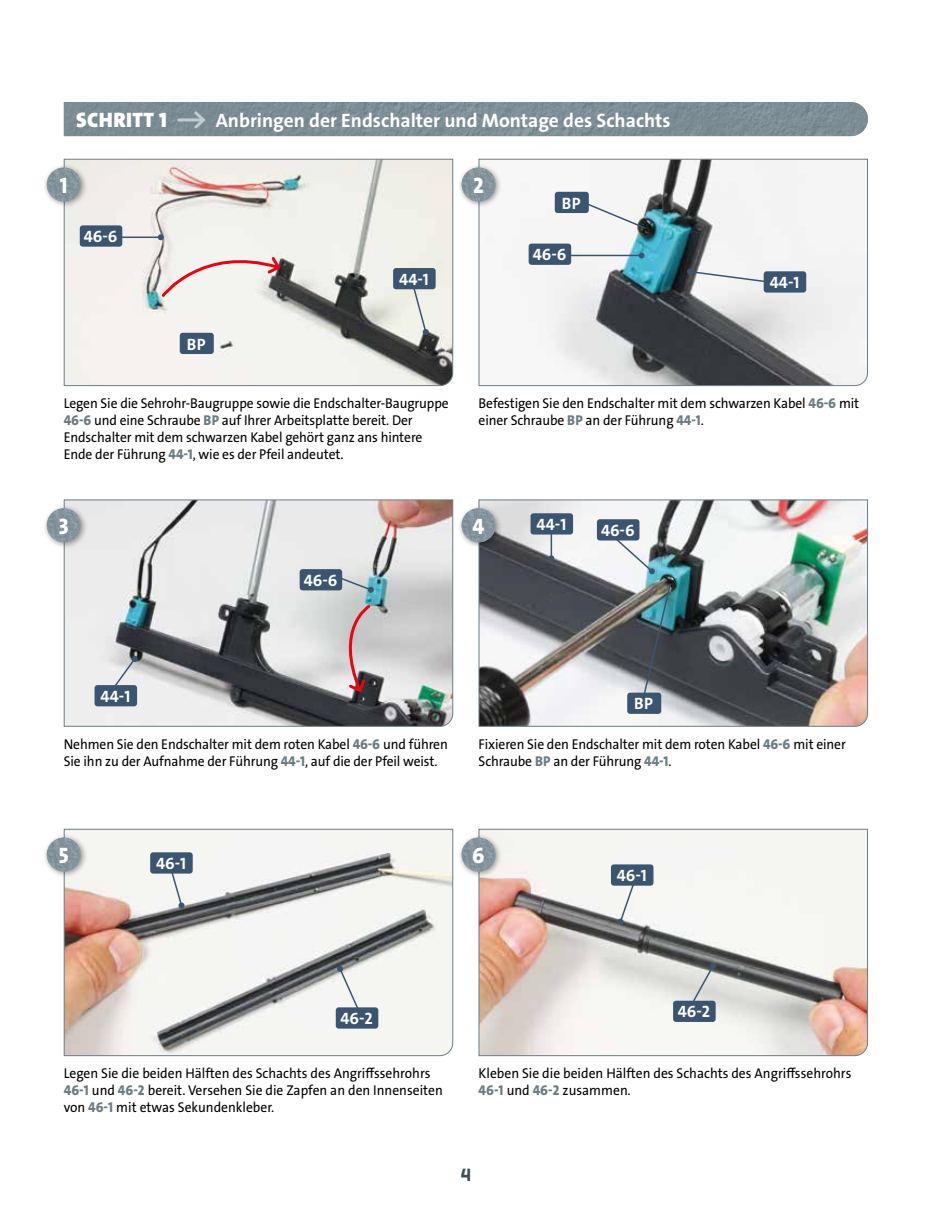
<style>
.page{position:relative;width:936px;height:1212px;background:#fff}
.page>*{position:absolute;margin:0;border:0;box-sizing:border-box;transform-origin:0 0}
.t1{font:800 22.5px "The Sans Os F";color:#fff;scale:.95 1}
.t2{font:900 21px "The Sans Os F";letter-spacing:.02em;color:#fff}
.t3{font:700 19.5px "The Sans Os F";color:#fff}
.t4{font:700 18px "Aero Matics";color:#3f4e55}
.t5{font:700 16.5px "The Sans Os F";letter-spacing:-.005em;color:#fff}
.t6{font:14.25px/17.1px "The Sans Os F";letter-spacing:-.01em;color:#000;scale:.95 1}
.s1{font-weight:800;color:#6b7c85}
</style>
<div class="page">
<svg style="left:63px;top:158px;width:390px;height:228px"></svg>
<svg style="left:478px;top:158px;width:390px;height:228px"></svg>
<svg style="left:63px;top:499px;width:390px;height:228px;background:#bfc0c1"></svg>
<img style="left:478px;top:499px;width:390px;height:228px">
<svg style="left:63px;top:828px;width:390px;height:228px"></svg>
<svg style="left:478px;top:828px;width:390px;height:228px"></svg>
<div style="left:43px;top:833px;width:45px;height:46px;background:#000;opacity:.4"></div>
<img style="left:47px;top:837px;width:34px;height:34px;border-radius:17px">
<div style="left:43px;top:504px;width:45px;height:45px;background:#000;opacity:.4"></div>
<img style="left:47px;top:508px;width:34px;height:34px;border-radius:17px">
<div style="left:43px;top:163px;width:45px;height:46px;background:#000;opacity:.4"></div>
<img style="left:47px;top:168px;width:34px;height:34px;border-radius:17px">
<div style="left:457px;top:833px;width:45px;height:46px;background:#000;opacity:.4"></div>
<img style="left:461px;top:837px;width:34px;height:34px;border-radius:17px">
<div style="left:457px;top:504px;width:45px;height:45px;background:#000;opacity:.4"></div>
<img style="left:461px;top:508px;width:34px;height:34px;border-radius:17px">
<div style="left:457px;top:163px;width:45px;height:46px;background:#000;opacity:.4"></div>
<img style="left:461px;top:168px;width:34px;height:34px;border-radius:17px">
<svg style="left:64px;top:102px;width:803px;height:34px;background:#7d8d96"></svg>
<div style="left:627px;top:693px;width:34px;height:21px;background:#3b5571;border-radius:3px"></div>
<img style="left:641px;top:583px;width:31px;height:116px">
<svg style="left:334px;top:603px;width:38px;height:92px;background:#c5b0b2"></svg>
<hr style="left:101px;top:236px;width:60px;height:2px;background:#3b5571">
<svg style="left:158px;top:234px;width:125px;height:64px"></svg>
<div style="left:80px;top:225px;width:42px;height:22px;background:#3b5571;border-radius:3px"></div>
<svg style="left:321px;top:569px;width:53px;height:24px"></svg>
<div style="left:299px;top:569px;width:43px;height:21px;background:#3b5571;border-radius:3px"></div>
<div style="left:180px;top:333px;width:34px;height:21px;background:#3b5571;border-radius:3px"></div>
<svg style="left:411px;top:289px;width:16px;height:45px"></svg>
<div style="left:422px;top:329px;width:7px;height:6px;background:#3b5571;border-radius:3px"></div>
<div style="left:393px;top:268px;width:42px;height:21px;background:#3b5571;border-radius:3px"></div>
<div style="left:554px;top:192px;width:34px;height:21px;background:#3b5571;border-radius:3px"></div>
<svg style="left:581px;top:200px;width:66px;height:30px"></svg>
<svg style="left:104px;top:656px;width:34px;height:44px"></svg>
<div style="left:94px;top:685px;width:43px;height:21px;background:#3b5571;border-radius:3px"></div>
<svg style="left:166px;top:873px;width:19px;height:36px"></svg>
<div style="left:150px;top:852px;width:43px;height:21px;background:#3b5571;border-radius:3px"></div>
<svg style="left:617px;top:886px;width:21px;height:39px"></svg>
<div style="left:611px;top:864px;width:42px;height:22px;background:#3b5571;border-radius:3px"></div>
<svg style="left:337px;top:965px;width:29px;height:42px"></svg>
<div style="left:336px;top:1007px;width:42px;height:21px;background:#3b5571;border-radius:3px"></div>
<svg style="left:686px;top:962px;width:30px;height:50px"></svg>
<div style="left:673px;top:1001px;width:42px;height:21px;background:#3b5571;border-radius:3px"></div>
<svg style="left:688px;top:270px;width:90px;height:15px"></svg>
<svg style="left:686px;top:268px;width:7px;height:7px"></svg>
<div style="left:763px;top:271px;width:43px;height:22px;background:#3b5571;border-radius:3px"></div>
<hr style="left:550px;top:255px;width:91px;height:1px;background:#3b5571">
<svg style="left:638px;top:252px;width:6px;height:6px"></svg>
<div style="left:528px;top:244px;width:43px;height:21px;background:#3b5571;border-radius:3px"></div>
<hr style="left:550px;top:526px;width:2px;height:32px;background:#3b5571">
<svg style="left:548px;top:555px;width:6px;height:6px"></svg>
<div style="left:530px;top:513px;width:43px;height:21px;background:#3b5571;border-radius:3px"></div>
<svg style="left:611px;top:535px;width:44px;height:40px"></svg>
<div style="left:597px;top:519px;width:42px;height:21px;background:#3b5571;border-radius:3px"></div>
<h2 class="t2" style="left:76px;top:106px;width:92px">SCHRITT 1</h2>
<h3 class="t3" style="left:216px;top:108px;width:456px">Anbringen der Endschalter und Montage des Schachts</h3>
<h1 class="t1" style="left:60px;top:171px;width:10px">1</h1>
<p class="t5" style="left:84px;top:226px;width:35px">46-6</p>
<p class="t5" style="left:399px;top:269px;width:31px">44-1</p>
<h1 class="t1" style="left:473px;top:171px;width:13px">2</h1>
<p class="t5" style="left:561px;top:192px;width:20px">BP</p>
<p class="t5" style="left:532px;top:244px;width:35px">46-6</p>
<p class="t5" style="left:187px;top:333px;width:20px">BP</p>
<p class="t5" style="left:769px;top:272px;width:31px">44-1</p>
<p class="t6" style="left:64px;top:395px;width:406px">Legen Sie die Sehrohr-Baugruppe sowie die Endschalter-Baugruppe <span class="s1">46-6</span> und eine Schraube <span class="s1">BP</span> auf Ihrer Arbeitsplatte bereit. Der Endschalter mit dem schwarzen Kabel gehört ganz ans hintere Ende der Führung <span class="s1">44-1</span>, wie es der Pfeil andeutet.</p>
<h1 class="t1" style="left:59px;top:511px;width:12px">3</h1>
<p class="t5" style="left:304px;top:570px;width:35px">46-6</p>
<p class="t6" style="left:478px;top:395px;width:402px">Befestigen Sie den Endschalter mit dem schwarzen Kabel <span class="s1">46-6</span> mit einer Schraube <span class="s1">BP</span> an der Führung <span class="s1">44-1</span>.</p>
<h1 class="t1" style="left:472px;top:511px;width:14px">4</h1>
<p class="t5" style="left:536px;top:514px;width:31px">44-1</p>
<p class="t5" style="left:601px;top:520px;width:35px">46-6</p>
<p class="t5" style="left:101px;top:686px;width:31px">44-1</p>
<p class="t6" style="left:64px;top:735px;width:405px">Nehmen Sie den Endschalter mit dem roten Kabel <span class="s1">46-6</span> und führen<br>Sie ihn zu der Aufnahme der Führung <span class="s1">44-1</span>, auf die der Pfeil weist.</p>
<p class="t5" style="left:634px;top:693px;width:20px">BP</p>
<p class="t6" style="left:478px;top:735px;width:388px">Fixieren Sie den Endschalter mit dem roten Kabel <span class="s1">46-6</span> mit einer<br>Schraube <span class="s1">BP</span> an der Führung <span class="s1">44-1</span>.</p>
<h1 class="t1" style="left:59px;top:841px;width:12px">5</h1>
<p class="t5" style="left:156px;top:853px;width:32px">46-1</p>
<h1 class="t1" style="left:472px;top:841px;width:15px">6</h1>
<p class="t5" style="left:617px;top:865px;width:32px">46-1</p>
<p class="t5" style="left:340px;top:1008px;width:34px">46-2</p>
<p class="t6" style="left:64px;top:1065px;width:400px">Legen Sie die beiden Hälften des Schachts des Angriffssehrohrs<br><span class="s1">46-1</span> und <span class="s1">46-2</span> bereit. Versehen Sie die Zapfen an den Innenseiten von <span class="s1">46-1</span> mit etwas Sekundenkleber.</p>
<p class="t5" style="left:677px;top:1001px;width:34px">46-2</p>
<p class="t6" style="left:478px;top:1065px;width:394px">Kleben Sie die beiden Hälften des Schachts des Angriffssehrohrs<br><span class="s1">46-1</span> und <span class="s1">46-2</span> zusammen.</p>
<p class="t4" style="left:460px;top:1164px;width:12px">4</p>
</div>
